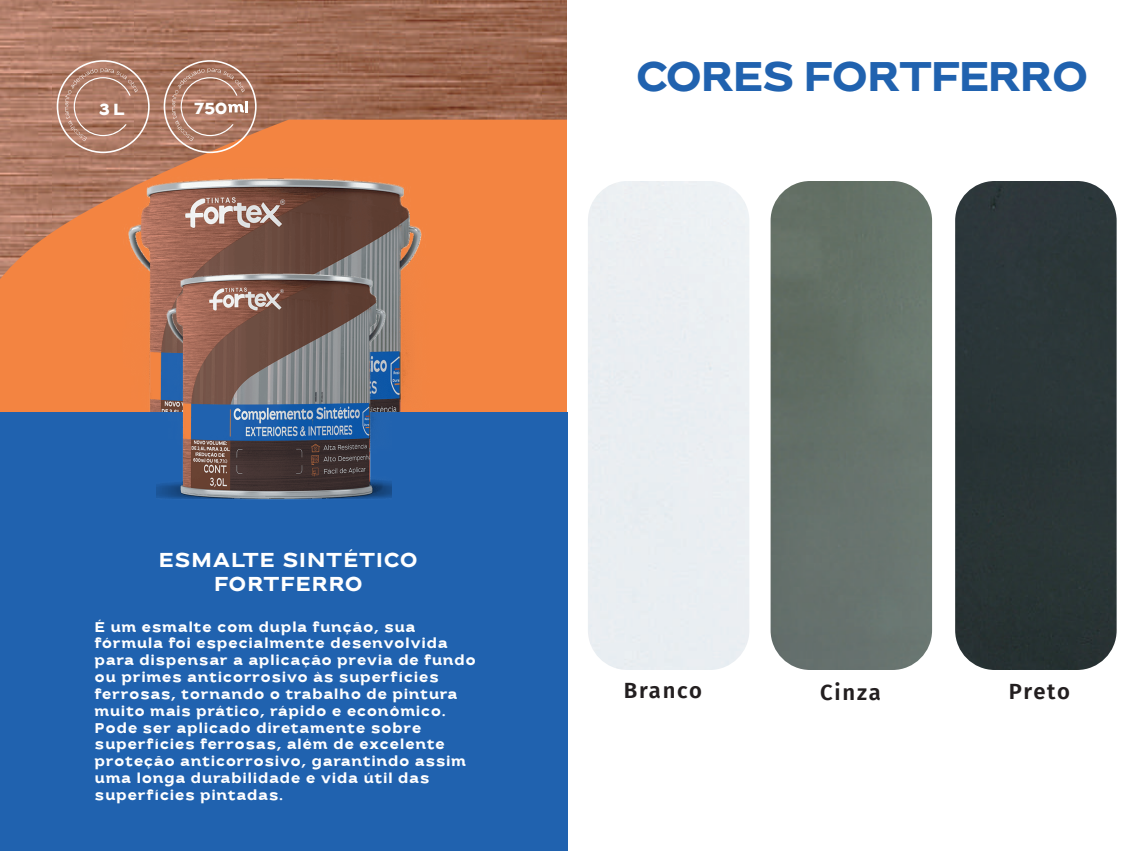
<style>
.page{position:relative;width:1134px;height:851px;background:#fff}
.page>*{position:absolute;margin:0;border:0;box-sizing:border-box;transform-origin:0 0}
.t1{font:700 41.2px "Ezra";color:#2062af}
.t2{font:600 22px "Fira Sans";letter-spacing:.085em;color:#231f20}
.t3{font:700 20px/24px "Ezra";letter-spacing:.085em;color:#fff;text-align:center}
.t4{font:800 16px "Ezra";color:#fff}
.t5{font:700 14px/16.8px "Ezra";letter-spacing:.085em;color:#fff}
</style>
<div class="page">
<img style="left:0;top:0;width:567px;height:120px">
<svg style="left:0;top:120px;width:567px;height:292px;fill:#f38441"></svg>
<img style="left:115px;top:140px;width:314px;height:272px">
<div style="left:0;top:412px;width:567px;height:438px;background:#2062af"></div>
<img style="left:156px;top:242px;width:236px;height:258px">
<svg style="left:57px;top:60px;width:93px;height:93px"></svg>
<svg style="left:164px;top:60px;width:93px;height:93px"></svg>
<img style="left:770px;top:181px;width:162px;height:489px">
<div style="left:955px;top:181px;width:162px;height:489px;background:#2b3637"></div>
<p class="t4" style="left:99px;top:100px;width:27px">3 L</p>
<p class="t4" style="left:195px;top:99px;width:34px">750</p>
<h1 class="t1" style="left:637px;top:54px;width:453px">CORES FORTFERRO</h1>
<h3 class="t3" style="left:159px;top:548px;width:260px">ESMALTE SINTÉTICO<br>FORTFERRO</h3>
<p class="t5" style="left:95px;top:618px;width:382px">É um esmalte com dupla função, sua fórmula foi especialmente desenvolvida para dispensar a aplicação previa de fundo ou primes anticorrosivo às superfícies ferrosas, tornando o trabalho de pintura muito mais prático, rápido e econômico.<br>Pode ser aplicado diretamente sobre superfícies ferrosas, além de excelente proteção anticorrosivo, garantindo assim uma longa durabilidade e vida útil das superfícies pintadas.</p>
<h2 class="t2" style="left:624px;top:671px;width:80px">Branco</h2>
<h2 class="t2" style="left:820px;top:674px;width:62px">Cinza</h2>
<h2 class="t2" style="left:1009px;top:673px;width:62px">Preto</h2>
</div>
